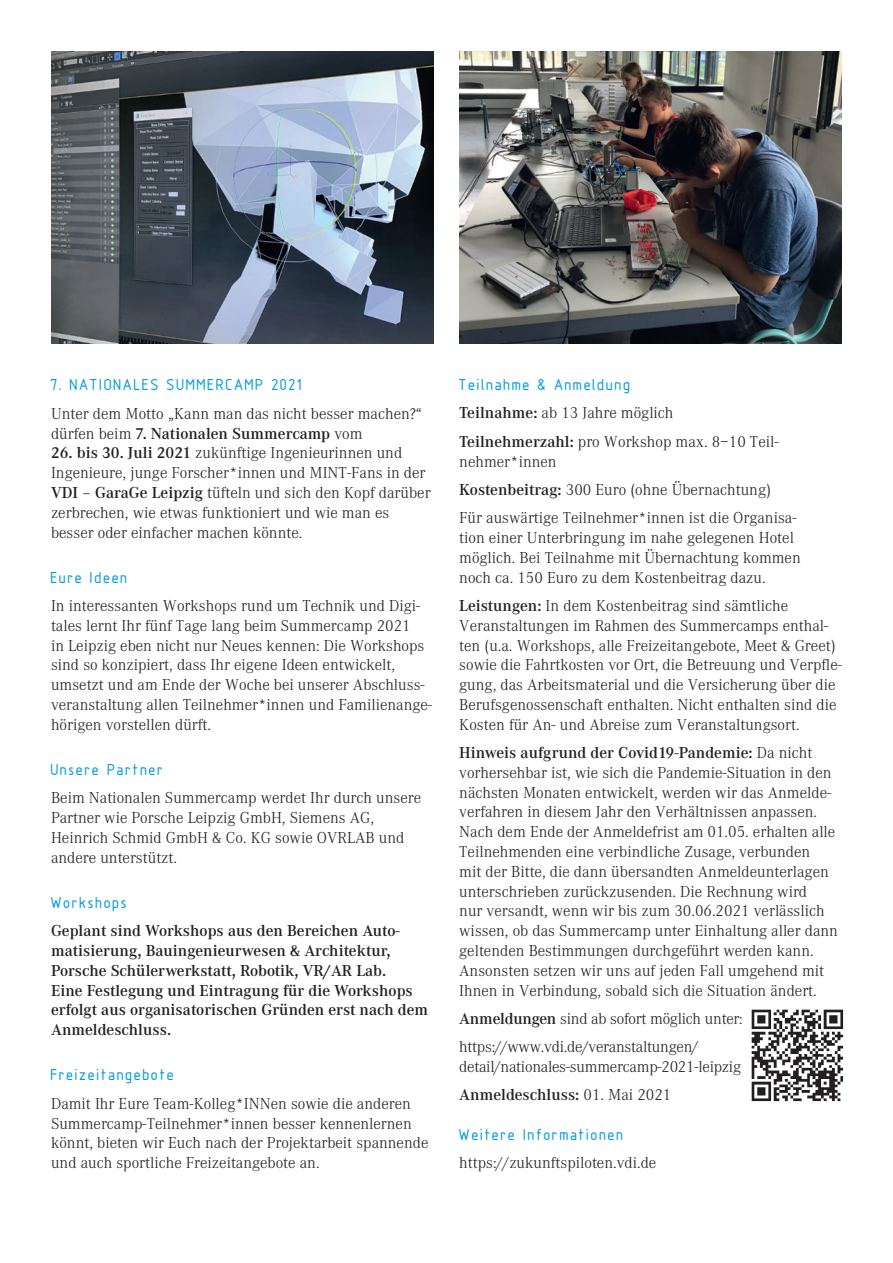
<style>
.page{position:relative;width:893px;height:1263px;background:#fff}
.page>*{position:absolute;margin:0;border:0;box-sizing:border-box;transform-origin:0 0}
.t1{font:300 16.5px/19.8px "Corporate A";color:#231f20}
.t2{font:600 16.5px/19.8px "Corporate A";color:#231f20}
.t3{font:16.5px "Isonorm 3098 LW20";color:#009bde}
.s1{font-weight:600}
</style>
<div class="page">
<img style="left:51px;top:51px;width:383px;height:293px">
<img style="left:459px;top:51px;width:383px;height:293px">
<img style="left:751px;top:1009px;width:93px;height:93px">
<p class="t3" style="left:51px;top:376px;width:254px">7. NATIONALES SUMMERCAMP 2021</p>
<p class="t1" style="left:51px;top:404px;width:373px">Unter dem Motto „Kann man das nicht besser machen?“ dürfen beim <span class="s1">7. Nationalen Summercamp</span> vom</p>
<p class="t1" style="left:51px;top:443px;width:381px"><span class="s1">26. bis 30. Juli 2021</span> zukünftige Ingenieurinnen und Ingenieure, junge Forscher*innen und MINT-Fans in der <span class="s1">VDI – GaraGe Leipzig</span> tüfteln und sich den Kopf darüber zerbrechen, wie etwas funktioniert und wie man es besser oder einfacher machen könnte.</p>
<p class="t3" style="left:51px;top:569px;width:80px">Eure Ideen</p>
<p class="t1" style="left:51px;top:596px;width:383px">In interessanten Workshops rund um Technik und Digi&shy;tales lernt Ihr fünf Tage lang beim Summercamp 2021<br>in Leipzig eben nicht nur Neues kennen: Die Workshops sind so konzipiert, dass Ihr eigene Ideen entwickelt, umsetzt und am Ende der Woche bei unserer Abschluss&shy;veranstaltung allen Teilnehmer*innen und Familienange&shy;hörigen vorstellen dürft.</p>
<p class="t3" style="left:51px;top:761px;width:116px">Unsere Partner</p>
<p class="t1" style="left:51px;top:788px;width:372px">Beim Nationalen Summercamp werdet Ihr durch unsere Partner wie Porsche Leipzig GmbH, Siemens AG, Heinrich Schmid GmbH &amp; Co. KG sowie OVRLAB und andere unterstützt.</p>
<p class="t3" style="left:51px;top:894px;width:79px">Workshops</p>
<p class="t2" style="left:51px;top:921px;width:379px">Geplant sind Workshops aus den Bereichen Auto&shy;matisierung, Bauingenieurwesen &amp; Architektur, Porsche Schülerwerkstatt, Robotik, VR/AR Lab.<br>Eine Festlegung und Eintragung für die Workshops erfolgt aus organisatorischen Gründen erst nach dem Anmeldeschluss.</p>
<p class="t3" style="left:51px;top:1066px;width:127px">Freizeitangebote</p>
<p class="t1" style="left:51px;top:1094px;width:379px">Damit Ihr Eure Team-Kolleg*INNen sowie die anderen Summercamp-Teilnehmer*innen besser kennenlernen könnt, bieten wir Euch nach der Projektarbeit spannende und auch sportliche Freizeitangebote an.</p>
<p class="t3" style="left:459px;top:376px;width:174px">Teilnahme &amp; Anmeldung</p>
<p class="t1" style="left:459px;top:399px;width:321px;line-height:28.3px"><span class="s1">Teilnahme:</span> ab 13 Jahre möglich<br><span class="s1">Teilnehmerzahl:</span> pro Workshop max. 8–10 Teil-</p>
<p class="t1" style="left:459px;top:447px;width:339px;line-height:28.3px">nehmer*innen<br><span class="s1">Kostenbeitrag:</span> 300 Euro (ohne Übernachtung)<br>Für auswärtige Teilnehmer*innen ist die Organisa-</p>
<p class="t1" style="left:459px;top:528px;width:343px">tion einer Unterbringung im nahe gelegenen Hotel möglich. Bei Teilnahme mit Übernachtung kommen noch ca. 150 Euro zu dem Kostenbeitrag dazu.</p>
<p class="t1" style="left:459px;top:596px;width:384px"><span class="s1">Leistungen:</span> In dem Kostenbeitrag sind sämtliche Veranstaltungen im Rahmen des Summercamps enthal&shy;ten (u.a. Workshops, alle Freizeitangebote, Meet &amp; Greet) sowie die Fahrtkosten vor Ort, die Betreuung und Verpfle&shy;gung, das Arbeitsmaterial und die Versicherung über die Berufsgenossenschaft enthalten. Nicht enthalten sind die Kosten für An- und Abreise zum Veranstaltungsort.</p>
<p class="t1" style="left:459px;top:743px;width:380px"><span class="s1">Hinweis aufgrund der Covid19-Pandemie:</span> Da nicht vorhersehbar ist, wie sich die Pandemie-Situation in den nächsten Monaten entwickelt, werden wir das Anmelde&shy;verfahren in diesem Jahr den Verhältnissen anpassen.<br>Nach dem Ende der Anmeldefrist am 01.05. erhalten alle Teilnehmenden eine verbindliche Zusage, verbunden<br>mit der Bitte, die dann übersandten Anmeldeunterlagen unterschrieben zurückzusenden. Die Rechnung wird<br>nur versandt, wenn wir bis zum 30.06.2021 verlässlich wissen, ob das Summercamp unter Einhaltung aller dann geltenden Bestimmungen durchgeführt werden kann.<br>Ansonsten setzen wir uns auf jeden Fall umgehend mit Ihnen in Verbindung, sobald sich die Situation ändert.</p>
<p class="t1" style="left:459px;top:1005px;width:285px;line-height:28.3px"><span class="s1">Anmeldungen</span> sind ab sofort möglich unter: https://www.vdi.de/veranstaltungen/</p>
<p class="t1" style="left:459px;top:1053px;width:283px;line-height:28.3px">detail/nationales-summercamp-2021-leipzig<br><span class="s1">Anmeldeschluss:</span> 01. Mai 2021</p>
<p class="t3" style="left:459px;top:1126px;width:168px">Weitere Informationen</p>
<p class="t1" style="left:459px;top:1153px;width:199px">https://zukunftspiloten.vdi.de</p>
</div>
